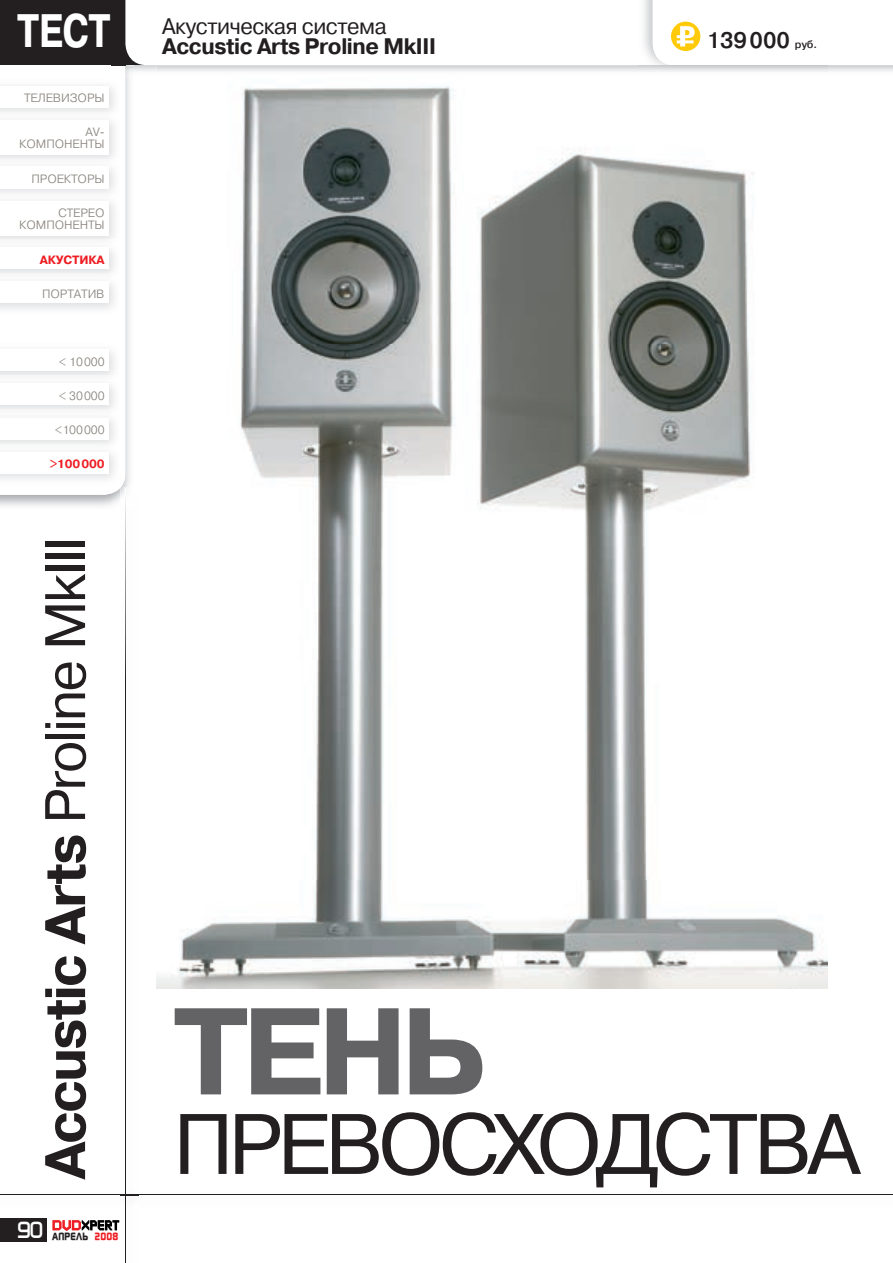
<style>
.page{position:relative;width:893px;height:1263px;background:#fff}
.page>*{position:absolute;margin:0;border:0;box-sizing:border-box;transform-origin:0 0}
.t1{font:700 123px "Pragmatica";color:#636366}
.t2{font:85.5px "Pragmatica";letter-spacing:-.065em;color:#231f20}
.t3{font:700 57px "Pragmatica";letter-spacing:-.03em;color:#231f20}
.t4{font:700 46.95px "Pragmatica";color:#fff;scale:.77 1}
.t5{font:700 22.5px "Pragmatica";letter-spacing:-.02em;color:#231f20}
.t6{font:22.5px "Pragmatica";letter-spacing:-.02em;color:#231f20}
.t7{font:500 22.5px "Pragmatica";letter-spacing:-.005em;color:#231f20}
.t8{font:300 12px/12px "Pragmatica";letter-spacing:-.01em;color:#88837e;text-align:right}
.t9{font:700 12px "Pragmatica";letter-spacing:-.01em;color:#ee1d23}
.t10{font:700 10.5px "GL Continuum";letter-spacing:.02em;color:#231f20;scale:.95 1}
.s1{font-weight:400}
.s2{font-weight:500;font-size:23.25px;color:#fff}
.s3{color:#ee1d23}
.s4{font-size:10.5px}
</style>
<div class="page">
<img style="left:0;top:1194px;width:893px;height:1px">
<hr style="left:0;top:1195px;width:893px;height:1px;background:#231f20">
<div style="left:0;top:1218px;width:47px;height:24px;background:#231f20"></div>
<svg style="left:52px;top:1220px;width:67px;height:11px"></svg>
<div style="left:0;top:0;width:196px;height:65px;background:#231f20"></div>
<img style="left:111px;top:65px;width:14px;height:1px">
<svg style="left:125px;top:65px;width:20px;height:11px"></svg>
<div style="left:125px;top:0;width:71px;height:65px;background:#fff"></div>
<img style="left:643px;top:0;width:10px;height:61px">
<img style="left:120px;top:1194px;width:18px;height:1px">
<img style="left:120px;top:487px;width:10px;height:12px">
<svg style="left:125px;top:488px;width:1px;height:775px"></svg>
<img style="left:156px;top:65px;width:671px;height:923px">
<img style="left:638px;top:65px;width:189px;height:7px">
<img style="left:0;top:159px;width:118px;height:8px">
<img style="left:0;top:193px;width:118px;height:9px">
<div style="left:0;top:201px;width:109px;height:34px;background:#fff"></div>
<img style="left:0;top:240px;width:118px;height:8px">
<img style="left:0;top:274px;width:118px;height:8px">
<img style="left:0;top:376px;width:118px;height:8px">
<img style="left:0;top:410px;width:118px;height:8px">
<img style="left:0;top:444px;width:118px;height:8px">
<svg style="left:653px;top:21px;width:48px;height:44px"></svg>
<h3 class="t4" style="left:17px;top:0;width:123px">ТЕСТ</h3>
<p class="t8" style="left:24px;top:92px;width:82px">ТЕЛЕВИЗОРЫ</p>
<p class="t8" style="left:19px;top:126px;width:87px">AV-<br>КОМПОНЕНТЫ</p>
<p class="t8" style="left:31px;top:173px;width:75px">ПРОЕКТОРЫ</p>
<p class="t8" style="left:19px;top:207px;width:87px">СТЕРЕО<br>КОМПОНЕНТЫ</p>
<p class="t9" style="left:40px;top:252px;width:66px">АКУСТИКА</p>
<p class="t8" style="left:42px;top:287px;width:64px">ПОРТАТИВ</p>
<p class="t8" style="left:59px;top:355px;width:47px">&lt; 10 000</p>
<p class="t8" style="left:59px;top:389px;width:47px">&lt; 30 000</p>
<p class="t8" style="left:55px;top:423px;width:51px">&lt;100 000</p>
<p class="t9" style="left:50px;top:456px;width:57px">&gt;100 000</p>
<h3 class="t3" style="left:28px;top:1179px;width:644px;rotate:-90deg">Accustic Arts <span class="s1">Proline MkIII</span></h3>
<p class="t10" style="left:17px;top:1229px;width:108px"><span class="s2">90</span> АПРЕЛЬ <span class="s3">2008</span></p>
<h3 class="t6" style="left:162px;top:13px;width:226px">Акустическая система</h3>
<h3 class="t5" style="left:162px;top:31px;width:275px">Accustic Arts Proline MkIII</h3>
<h3 class="t7" style="left:707px;top:25px;width:112px">139 000 <span class="s4">руб.</span></h3>
<h1 class="t1" style="left:173px;top:972px;width:315px">ТЕНЬ</h1>
<h2 class="t2" style="left:173px;top:1092px;width:689px">ПРЕВОСХОДСТВА</h2>
</div>
